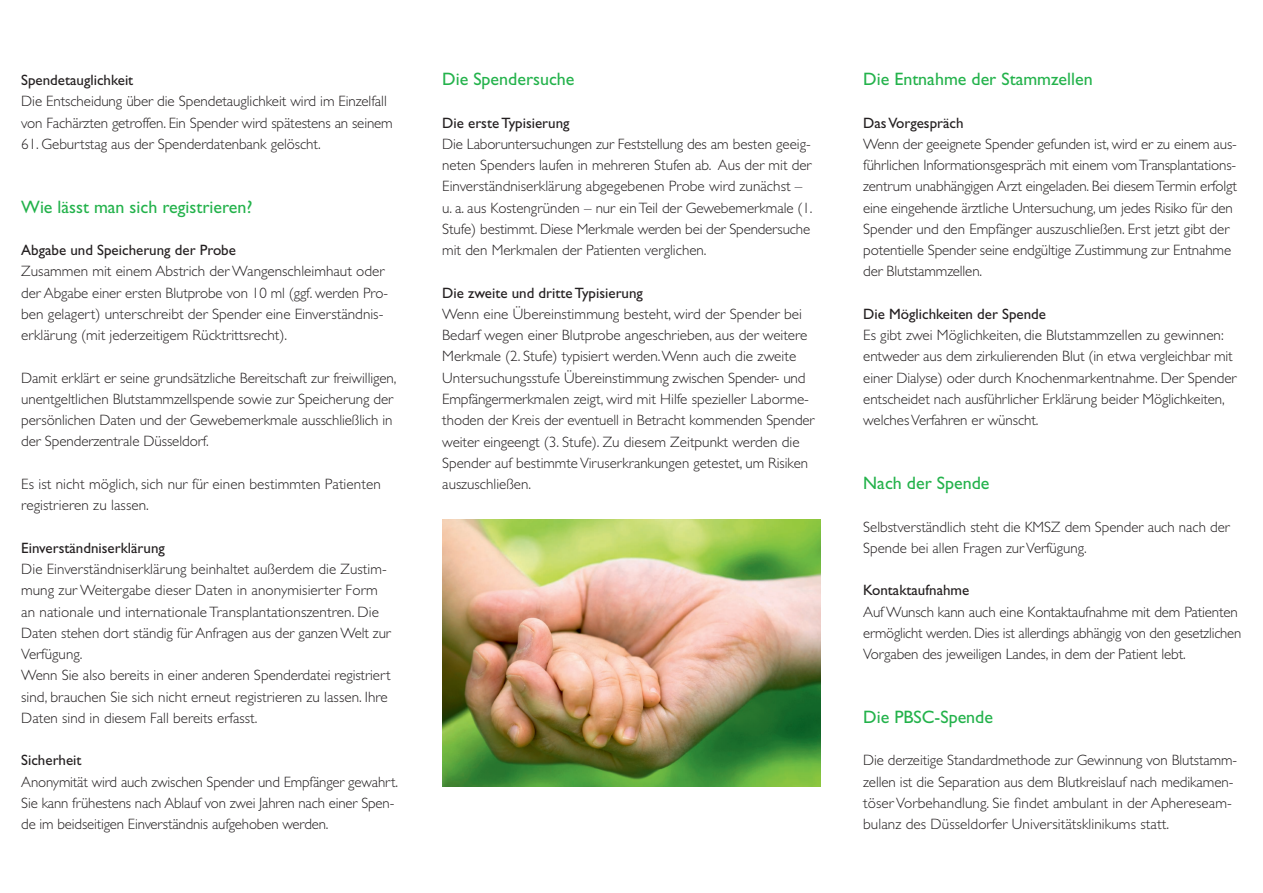
<style>
.page{position:relative;width:1263px;height:893px;background:#fff}
.page>*{position:absolute;margin:0;border:0;box-sizing:border-box;transform-origin:0 0}
.t1{font:18px "Gill Sans CE";color:#23b24b}
.t2{font:300 15px/21.3px "Gill Sans CE";letter-spacing:-.005em;color:#231f20}
.t3{font:15px "Gill Sans CE";color:#231f20}
</style>
<div class="page">
<img style="left:442px;top:519px;width:379px;height:268px">
<p class="t3" style="left:21px;top:71px;width:114px">Spendetauglichkeit</p>
<p class="t2" style="left:21px;top:91px;width:373px">Die Entscheidung über die Spendetauglichkeit wird im Einzelfall von Fachärzten getroffen. Ein Spender wird spätestens an seinem</p>
<p class="t2" style="left:21px;top:133px;width:301px">61. Geburtstag aus der Spenderdatenbank gelöscht.</p>
<p class="t1" style="left:21px;top:196px;width:233px">Wie lässt man sich registrieren?</p>
<p class="t3" style="left:21px;top:241px;width:216px">Abgabe und Speicherung der Probe</p>
<p class="t2" style="left:21px;top:261px;width:368px">Zusammen mit einem Abstrich der Wangenschleimhaut oder der Abgabe einer ersten Blutprobe von 10 ml (ggf. werden Pro&shy;ben gelagert) unterschreibt der Spender eine Einverständnis&shy;erklärung (mit jederzeitigem Rücktrittsrecht).</p>
<p class="t2" style="left:21px;top:367px;width:377px">Damit erklärt er seine grundsätzliche Bereitschaft zur freiwilligen, unentgeltlichen Blutstammzellspende sowie zur Speicherung der persönlichen Daten und der Gewebemerkmale ausschließlich in der Spenderzentrale Düsseldorf.</p>
<p class="t2" style="left:21px;top:473px;width:361px">Es ist nicht möglich, sich nur für einen bestimmten Patienten registrieren zu lassen.</p>
<p class="t3" style="left:21px;top:539px;width:145px">Einverständniserklärung</p>
<p class="t2" style="left:21px;top:558px;width:371px">Die Einverständniserklärung beinhaltet außerdem die Zustim&shy;mung zur Weitergabe dieser Daten in anonymisierter Form an nationale und internationale Transplantationszentren. Die Daten stehen dort ständig für Anfragen aus der ganzen Welt zur Verfügung.<br>Wenn Sie also bereits in einer anderen Spenderdatei registriert sind, brauchen Sie sich nicht erneut registrieren zu lassen. Ihre Daten sind in diesem Fall bereits erfasst.</p>
<p class="t3" style="left:21px;top:752px;width:62px">Sicherheit</p>
<p class="t2" style="left:21px;top:771px;width:378px">Anonymität wird auch zwischen Spender und Empfänger gewahrt.<br>Sie kann frühestens nach Ablauf von zwei Jahren nach einer Spen&shy;de im beidseitigen Einverständnis aufgehoben werden.</p>
<p class="t1" style="left:442px;top:69px;width:134px">Die Spendersuche</p>
<p class="t3" style="left:442px;top:114px;width:129px">Die erste Typisierung</p>
<p class="t2" style="left:442px;top:133px;width:372px">Die Laboruntersuchungen zur Feststellung des am besten geeig&shy;neten Spenders laufen in mehreren Stufen ab. Aus der mit der Einverständniserklärung abgegebenen Probe wird zunächst – u. a. aus Kostengründen – nur ein Teil der Gewebemerkmale (1.<br>Stufe) bestimmt. Diese Merkmale werden bei der Spendersuche mit den Merkmalen der Patienten verglichen.</p>
<p class="t3" style="left:442px;top:284px;width:202px">Die zweite und dritte Typisierung</p>
<p class="t2" style="left:442px;top:303px;width:374px">Wenn eine Übereinstimmung besteht, wird der Spender bei Bedarf wegen einer Blutprobe angeschrieben, aus der weitere Merkmale (2. Stufe) typisiert werden. Wenn auch die zweite Untersuchungsstufe Übereinstimmung zwischen Spender- und Empfängermerkmalen zeigt, wird mit Hilfe spezieller Laborme&shy;thoden der Kreis der eventuell in Betracht kommenden Spender weiter eingeengt (3. Stufe). Zu diesem Zeitpunkt werden die Spender auf bestimmte Viruserkrankungen getestet, um Risiken auszuschließen.</p>
<p class="t1" style="left:863px;top:69px;width:231px">Die Entnahme der Stammzellen</p>
<p class="t3" style="left:863px;top:114px;width:102px">Das Vorgespräch</p>
<p class="t2" style="left:863px;top:133px;width:375px">Wenn der geeignete Spender gefunden ist, wird er zu einem aus&shy;führlichen Informationsgespräch mit einem vom Transplantations&shy;zentrum unabhängigen Arzt eingeladen. Bei diesem Termin erfolgt eine eingehende ärztliche Untersuchung, um jedes Risiko für den Spender und den Empfänger auszuschließen. Erst jetzt gibt der potentielle Spender seine endgültige Zustimmung zur Entnahme der Blutstammzellen.</p>
<p class="t3" style="left:863px;top:305px;width:184px">Die Möglichkeiten der Spende</p>
<p class="t2" style="left:863px;top:324px;width:375px">Es gibt zwei Möglichkeiten, die Blutstammzellen zu gewinnen: entweder aus dem zirkulierenden Blut (in etwa vergleichbar mit einer Dialyse) oder durch Knochenmarkentnahme. Der Spender entscheidet nach ausführlicher Erklärung beider Möglichkeiten, welches Verfahren er wünscht.</p>
<p class="t1" style="left:863px;top:473px;width:128px">Nach der Spende</p>
<p class="t2" style="left:863px;top:516px;width:368px">Selbstverständlich steht die KMSZ dem Spender auch nach der<br>Spende bei allen Fragen zur Verfügung.</p>
<p class="t3" style="left:863px;top:582px;width:108px">Kontaktaufnahme</p>
<p class="t2" style="left:863px;top:601px;width:380px">Auf Wunsch kann auch eine Kontaktaufnahme mit dem Patienten ermöglicht werden. Dies ist allerdings abhängig von den gesetzlichen<br>Vorgaben des jeweiligen Landes, in dem der Patient lebt.</p>
<p class="t1" style="left:863px;top:706px;width:131px">Die PBSC-Spende</p>
<p class="t2" style="left:863px;top:750px;width:375px">Die derzeitige Standardmethode zur Gewinnung von Blutstamm&shy;zellen ist die Separation aus dem Blutkreislauf nach medikamen&shy;töser Vorbehandlung. Sie findet ambulant in der Aphereseam&shy;bulanz des Düsseldorfer Universitätsklinikums statt.</p>
</div>
